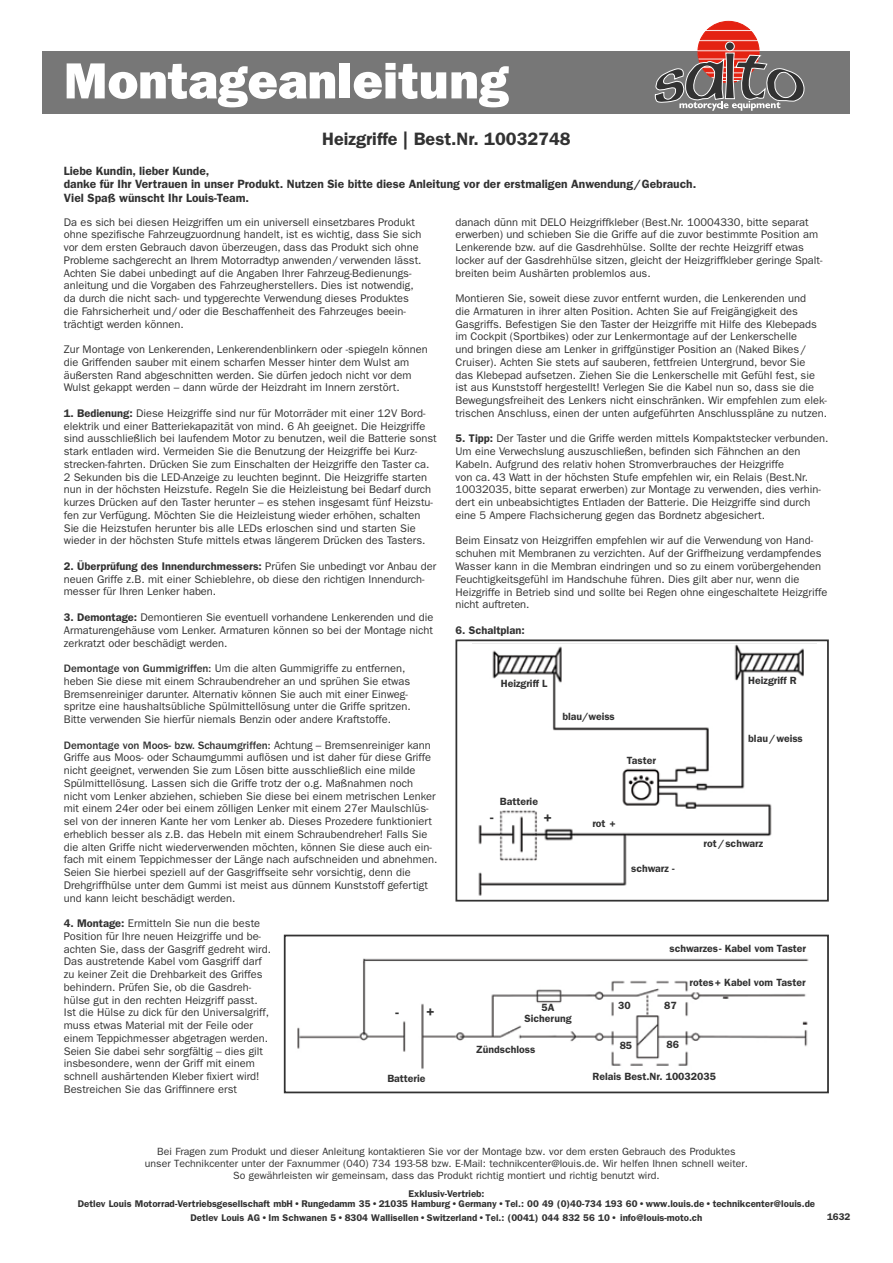
<style>
.page{position:relative;width:893px;height:1263px;background:#fff}
.page>*{position:absolute;margin:0;border:0;box-sizing:border-box;transform-origin:0 0}
.t1{font:800 51px "Franklin Gothic";color:#fff}
.t2{font:600 18px "Franklin Gothic";color:#323232}
.t3{font:600 14.25px "Franklin Gothic";color:#323232}
.t4{font:600 12px/13.5px "Franklin Gothic";color:#323232}
.t5{font:11.1px/12.8px "Franklin Gothic";color:#323232}
.t6{font:600 11.1px "Franklin Gothic";color:#323232}
.t7{font:10.5px/12px "Franklin Gothic";color:#323232;text-align:center}
.t8{font:600 10.5px/10.5px "Franklin Gothic";color:#323232;text-align:center}
.t9{font:600 9.75px/10.5px "Franklin Gothic";color:#323232;text-align:center}
.s1{font-weight:600}
.s2{font-weight:500}
</style>
<div class="page">
<svg style="left:455px;top:639px;width:374px;height:263px"></svg>
<div style="left:43px;top:51px;width:807px;height:63px;background:#777"></div>
<svg style="left:654px;top:21px;width:151px;height:90px"></svg>
<img style="left:297px;top:958px;width:512px;height:111px">
<div style="left:284px;top:935px;width:545px;height:158px;border:2px solid #323232"></div>
<img style="left:472px;top:644px;width:344px;height:254px">
<h1 class="t1" style="left:64px;top:51px;width:446px">Montageanleitung</h1>
<h2 class="t2" style="left:322px;top:128px;width:250px">Heizgriffe | Best.Nr. 10032748</h2>
<p class="t4" style="left:64px;top:164px;width:634px">Liebe Kundin, lieber Kunde,<br>danke für Ihr Vertrauen in unser Produkt. Nutzen Sie bitte diese Anleitung vor der erstmaligen Anwendung/Gebrauch.<br>Viel Spaß wünscht Ihr Louis-Team.</p>
<p class="t5" style="left:455px;top:216px;width:369px">danach dünn mit DELO Heizgriffkleber (Best.Nr. 10004330, bitte separat erwerben) und schieben Sie die Griffe auf die zuvor bestimmte Position am Lenkerende bzw. auf die Gasdrehhülse. Sollte der rechte Heizgriff etwas locker auf der Gasdrehhülse sitzen, gleicht der Heizgriffkleber geringe Spalt&shy;breiten beim Aushärten problemlos aus.</p>
<p class="t5" style="left:455px;top:292px;width:373px">Montieren Sie, soweit diese zuvor entfernt wurden, die Lenkerenden und<br>die Armaturen in ihrer alten Position. Achten Sie auf Freigängigkeit des Gasgriffs. Befestigen Sie den Taster der Heizgriffe mit Hilfe des Klebepads im Cockpit (Sportbikes) oder zur Lenkermontage auf der Lenkerschelle<br>und bringen diese am Lenker in griffgünstiger Position an (Naked Bikes/ Cruiser). Achten Sie stets auf sauberen, fettfreien Untergrund, bevor Sie<br>das Klebepad aufsetzen. Ziehen Sie die Lenkerschelle mit Gefühl fest, sie ist aus Kunststoff hergestellt! Verlegen Sie die Kabel nun so, dass sie die Bewegungsfreiheit des Lenkers nicht einschränken. Wir empfehlen zum elek&shy;trischen Anschluss, einen der unten aufgeführten Anschlusspläne zu nutzen.</p>
<p class="t5" style="left:455px;top:432px;width:374px"><span class="s1">5. Tipp:</span> Der Taster und die Griffe werden mittels Kompaktstecker verbunden.<br>Um eine Verwechslung auszuschließen, befinden sich Fähnchen an den Kabeln. Aufgrund des relativ hohen Stromverbrauches der Heizgriffe<br>von ca. 43 Watt in der höchsten Stufe empfehlen wir, ein Relais (Best.Nr.<br>10032035, bitte separat erwerben) zur Montage zu verwenden, dies verhin&shy;dert ein unbeabsichtigtes Entladen der Batterie. Die Heizgriffe sind durch eine 5 Ampere Flachsicherung gegen das Bordnetz abgesichert.</p>
<p class="t5" style="left:455px;top:534px;width:373px">Beim Einsatz von Heizgriffen empfehlen wir auf die Verwendung von Hand&shy;schuhen mit Membranen zu verzichten. Auf der Griffheizung verdampfendes Wasser kann in die Membran eindringen und so zu einem vorübergehenden Feuchtigkeitsgefühl im Handschuhe führen. Dies gilt aber nur, wenn die Heizgriffe in Betrieb sind und sollte bei Regen ohne eingeschaltete Heizgriffe nicht auftreten.</p>
<p class="t6" style="left:455px;top:623px;width:71px">6. Schaltplan:</p>
<p class="t5" style="left:64px;top:216px;width:359px">Da es sich bei diesen Heizgriffen um ein universell einsetzbares Produkt ohne spezifische Fahrzeugzuordnung handelt, ist es wichtig, dass Sie sich vor dem ersten Gebrauch davon überzeugen, dass das Produkt sich ohne Probleme sachgerecht an Ihrem Motorradtyp anwenden/verwenden lässt.<br>Achten Sie dabei unbedingt auf die Angaben Ihrer Fahrzeug-Bedienungs&shy;anleitung und die Vorgaben des Fahrzeugherstellers. Dies ist notwendig, da durch die nicht sach- und typgerechte Verwendung dieses Produktes die Fahrsicherheit und/oder die Beschaffenheit des Fahrzeuges beein&shy;trächtigt werden können.</p>
<p class="t5" style="left:64px;top:343px;width:365px">Zur Montage von Lenkerenden, Lenkerendenblinkern oder -spiegeln können die Griffenden sauber mit einem scharfen Messer hinter dem Wulst am äußersten Rand abgeschnitten werden. Sie dürfen jedoch nicht vor dem Wulst gekappt werden – dann würde der Heizdraht im Innern zerstört.</p>
<p class="t5" style="left:64px;top:407px;width:374px"><span class="s1">1. Bedienung:</span> Diese Heizgriffe sind nur für Motorräder mit einer 12V Bord&shy;elektrik und einer Batteriekapazität von mind. 6 Ah geeignet. Die Heizgriffe sind ausschließlich bei laufendem Motor zu benutzen, weil die Batterie sonst stark entladen wird. Vermeiden Sie die Benutzung der Heizgriffe bei Kurz&shy;strecken-fahrten. Drücken Sie zum Einschalten der Heizgriffe den Taster ca.<br>2 Sekunden bis die LED-Anzeige zu leuchten beginnt. Die Heizgriffe starten nun in der höchsten Heizstufe. Regeln Sie die Heizleistung bei Bedarf durch kurzes Drücken auf den Taster herunter – es stehen insgesamt fünf Heizstu&shy;fen zur Verfügung. Möchten Sie die Heizleistung wieder erhöhen, schalten Sie die Heizstufen herunter bis alle LEDs erloschen sind und starten Sie wieder in der höchsten Stufe mittels etwas längerem Drücken des Tasters.</p>
<p class="t5" style="left:64px;top:560px;width:374px"><span class="s1">2. Überprüfung des Innendurchmessers:</span> Prüfen Sie unbedingt vor Anbau der neuen Griffe z.B. mit einer Schieblehre, ob diese den richtigen Innendurch&shy;messer für Ihren Lenker haben.</p>
<p class="t5" style="left:64px;top:611px;width:371px;text-align:justify"><span class="s1">3. Demontage:</span> Demontieren Sie eventuell vorhandene Lenkerenden und die Armaturengehäuse vom Lenker. Armaturen können so bei der Montage nicht zerkratzt oder beschädigt werden.</p>
<p class="t5" style="left:64px;top:662px;width:348px"><span class="s2">Demontage von Gummigriffen:</span> Um die alten Gummigriffe zu entfernen, heben Sie diese mit einem Schraubendreher an und sprühen Sie etwas Bremsenreiniger darunter. Alternativ können Sie auch mit einer Einweg&shy;spritze eine haushaltsübliche Spülmittellösung unter die Griffe spritzen.<br>Bitte verwenden Sie hierfür niemals Benzin oder andere Kraftstoffe.</p>
<p class="t5" style="left:64px;top:738px;width:375px"><span class="s2">Demontage von Moos- bzw. Schaumgriffen:</span> Achtung – Bremsenreiniger kann Griffe aus Moos- oder Schaumgummi auflösen und ist daher für diese Griffe nicht geeignet, verwenden Sie zum Lösen bitte ausschließlich eine milde Spülmittellösung. Lassen sich die Griffe trotz der o.g. Maßnahmen noch nicht vom Lenker abziehen, schieben Sie diese bei einem metrischen Lenker mit einem 24er oder bei einem zölligen Lenker mit einem 27er Maulschlüs&shy;sel von der inneren Kante her vom Lenker ab. Dieses Prozedere funktioniert erheblich besser als z.B. das Hebeln mit einem Schraubendreher! Falls Sie die alten Griffe nicht wiederverwenden möchten, können Sie diese auch ein&shy;fach mit einem Teppichmesser der Länge nach aufschneiden und abnehmen.<br>Seien Sie hierbei speziell auf der Gasgriffseite sehr vorsichtig, denn die Drehgriffhülse unter dem Gummi ist meist aus dünnem Kunststoff gefertigt und kann leicht beschädigt werden.</p>
<p class="t5" style="left:64px;top:917px;width:209px"><span class="s1">4. Montage:</span> Ermitteln Sie nun die beste Position für Ihre neuen Heizgriffe und be&shy;achten Sie, dass der Gasgriff gedreht wird.<br>Das austretende Kabel vom Gasgriff darf zu keiner Zeit die Drehbarkeit des Griffes behindern. Prüfen Sie, ob die Gasdreh&shy;hülse gut in den rechten Heizgriff passt.<br>Ist die Hülse zu dick für den Universalgriff, muss etwas Material mit der Feile oder einem Teppichmesser abgetragen werden.<br>Seien Sie dabei sehr sorgfältig – dies gilt insbesondere, wenn der Griff mit einem schnell aushärtenden Kleber fixiert wird!<br>Bestreichen Sie das Griffinnere erst</p>
<p class="t8" style="left:501px;top:678px;width:48px">Heizgriff L</p>
<p class="t8" style="left:748px;top:675px;width:50px">Heizgriff R</p>
<p class="t8" style="left:562px;top:712px;width:54px">blau/weiss</p>
<p class="t8" style="left:748px;top:733px;width:56px">blau/weiss</p>
<p class="t8" style="left:627px;top:755px;width:31px">Taster</p>
<p class="t8" style="left:500px;top:796px;width:40px">Batterie</p>
<p class="t3" style="left:490px;top:809px;width:5px">-</p>
<p class="t3" style="left:544px;top:809px;width:10px">+</p>
<p class="t8" style="left:592px;top:818px;width:25px">rot +</p>
<p class="t8" style="left:704px;top:838px;width:61px">rot/schwarz</p>
<p class="t8" style="left:631px;top:863px;width:45px">schwarz -</p>
<p class="t8" style="left:669px;top:944px;width:138px">schwarzes- Kabel vom Taster</p>
<p class="t8" style="left:690px;top:977px;width:117px">rotes+ Kabel vom Taster</p>
<p class="t3" style="left:395px;top:1003px;width:41px">- +</p>
<p class="t8" style="left:525px;top:1002px;width:49px">5A<br>Sicherung</p>
<p class="t8" style="left:618px;top:1000px;width:14px">30</p>
<p class="t8" style="left:664px;top:1000px;width:14px">87</p>
<p class="t8" style="left:620px;top:1041px;width:14px">85</p>
<p class="t8" style="left:667px;top:1039px;width:14px">86</p>
<p class="t8" style="left:476px;top:1044px;width:61px">Zündschloss</p>
<p class="t8" style="left:592px;top:1071px;width:125px">Relais Best.Nr. 10032035</p>
<p class="t8" style="left:387px;top:1073px;width:40px">Batterie</p>
<p class="t7" style="left:145px;top:1145px;width:605px">Bei Fragen zum Produkt und dieser Anleitung kontaktieren Sie vor der Montage bzw. vor dem ersten Gebrauch des Produktes unser Technikcenter unter der Faxnummer (040) 734 193-58 bzw. E-Mail: technikcenter@louis.de. Wir helfen Ihnen schnell weiter.<br>So gewährleisten wir gemeinsam, dass das Produkt richtig montiert und richtig benutzt wird.</p>
<p class="t9" style="left:78px;top:1188px;width:739px">Exklusiv-Vertrieb:<br>Detlev Louis Motorrad-Vertriebsgesellschaft mbH•Rungedamm 35•21035 Hamburg•Germany•Tel.: 00 49 (0)40-734 193 60•www.louis.de•technikcenter@louis.de</p>
<p class="t9" style="left:191px;top:1212px;width:513px">Detlev Louis AG•Im Schwanen 5•8304 Wallisellen•Switzerland•Tel.: (0041) 044 832 56 10• info@louis-moto.ch</p>
<p class="t9" style="left:827px;top:1211px;width:25px">1632</p>
</div>
